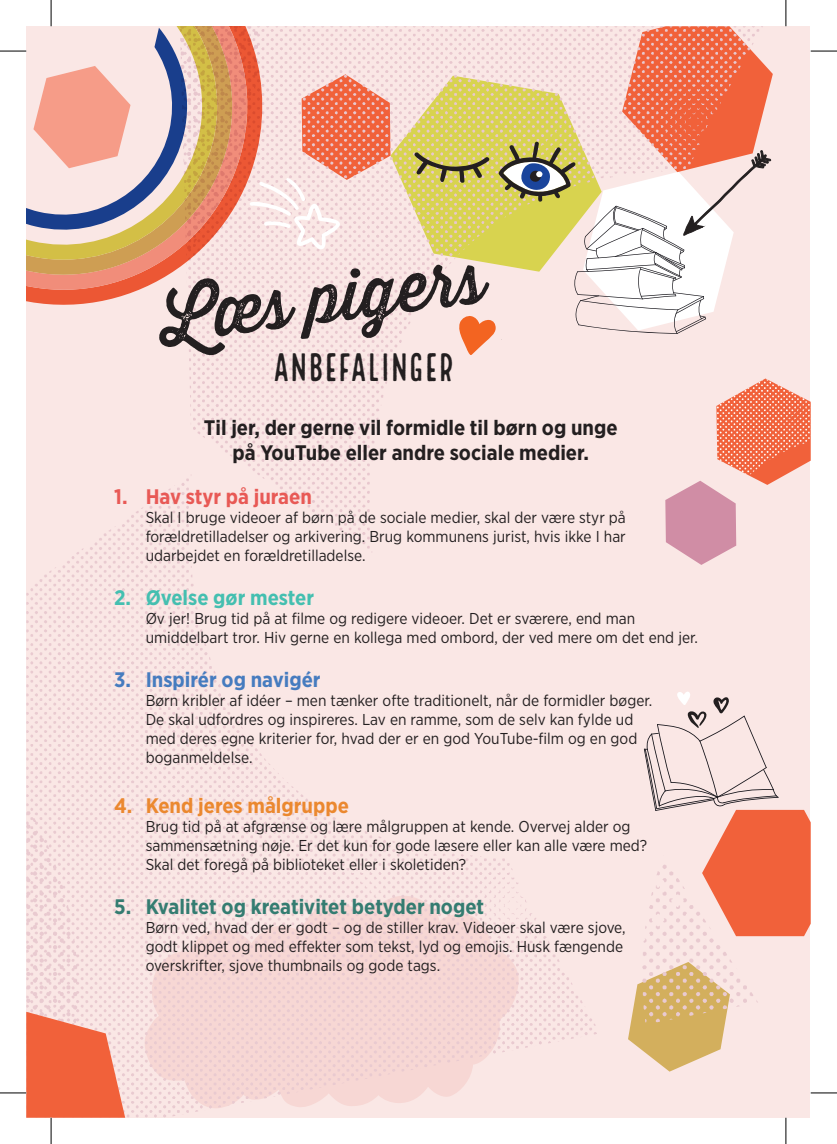
<style>
.page{position:relative;width:837px;height:1144px;background:#fff}
.page>*{position:absolute;margin:0;border:0;box-sizing:border-box;transform-origin:0 0}
.t1{font:69.83px "Thirsty Rough Reg One";color:#231f20}
.t2{font:39.02px "Local Brewery Four";letter-spacing:-.01em;color:#231f20}
.t3{font:700 21px/25.2px "Gotham Narrow";color:#231f20;text-align:center}
.t4{font:700 21px "Gotham Narrow";color:#347c71}
.t5{font:700 21px "Gotham Narrow";color:#eb882f}
.t6{font:700 21px "Gotham Narrow";color:#467cbf}
.t7{font:700 21px "Gotham Narrow";color:#e85955}
.t8{font:700 21px "Gotham Narrow";color:#44bfb0}
.t9{font:15.75px/18.9px "Gotham Narrow";color:#231f20}
</style>
<div class="page">
<div style="left:26px;top:26px;width:783px;height:1092px;background:#fae7e5"></div>
<img style="left:26px;top:487px;width:732px;height:631px">
<img style="left:180px;top:26px;width:630px;height:627px">
<svg style="left:276px;top:74px;width:114px;height:177px"></svg>
<svg style="left:643px;top:690px;width:167px;height:246px"></svg>
<svg style="left:413px;top:26px;width:359px;height:329px"></svg>
<svg style="left:180px;top:26px;width:96px;height:298px"></svg>
<svg style="left:26px;top:26px;width:233px;height:282px"></svg>
<svg style="left:26px;top:26px;width:216px;height:265px"></svg>
<svg style="left:26px;top:26px;width:200px;height:249px;background:#dca468"></svg>
<svg style="left:810px;top:51px;width:26px;height:1px"></svg>
<svg style="left:810px;top:1092px;width:26px;height:1px"></svg>
<svg style="left:0;top:0;width:193px;height:242px"></svg>
<svg style="left:0;top:1012px;width:125px;height:132px"></svg>
<svg style="left:785px;top:0;width:1px;height:26px"></svg>
<svg style="left:785px;top:1118px;width:1px;height:26px"></svg>
<h1 class="t1" style="left:155px;top:266px;width:327px;rotate:-7deg">Læs pigers</h1>
<h2 class="t2" style="left:273px;top:346px;width:183px">ANBEFALINGER</h2>
<h3 class="t3" style="left:204px;top:415px;width:415px">Til jer, der gerne vil formidle til børn og unge på YouTube eller andre sociale medier.</h3>
<h3 class="t7" style="left:114px;top:483px;width:199px">1. Hav styr på juraen</h3>
<p class="t9" style="left:146px;top:508px;width:481px;text-align:justify">Skal I bruge videoer af børn på de sociale medier, skal der være styr på forældretilladelser og arkivering. Brug kommunens jurist, hvis ikke I har udarbejdet en forældretilladelse.</p>
<h3 class="t8" style="left:114px;top:584px;width:201px">2. Øvelse gør mester</h3>
<p class="t9" style="left:146px;top:609px;width:553px">Øv jer! Brug tid på at filme og redigere videoer. Det er sværere, end man umiddelbart tror. Hiv gerne en kollega med ombord, der ved mere om det end jer.</p>
<h3 class="t6" style="left:114px;top:666px;width:208px">3. Inspirér og navigér</h3>
<p class="t9" style="left:146px;top:691px;width:508px">Børn kribler af idéer – men tænker ofte traditionelt, når de formidler bøger.<br>De skal udfordres og inspireres. Lav en ramme, som de selv kan fylde ud med deres egne kriterier for, hvad der er en god YouTube-film og en god boganmeldelse.</p>
<h3 class="t5" style="left:114px;top:792px;width:236px">4. Kend jeres målgruppe</h3>
<p class="t9" style="left:146px;top:817px;width:503px">Brug tid på at afgrænse og lære målgruppen at kende. Overvej alder og sammensætning nøje. Er det kun for gode læsere eller kan alle være med?<br>Skal det foregå på biblioteket eller i skoletiden?</p>
<h3 class="t4" style="left:114px;top:893px;width:371px">5. Kvalitet og kreativitet betyder noget</h3>
<p class="t9" style="left:146px;top:917px;width:481px">Børn ved, hvad der er godt – og de stiller krav. Videoer skal være sjove, godt klippet og med effekter som tekst, lyd og emojis. Husk fængende overskrifter, sjove thumbnails og gode tags.</p>
</div>
